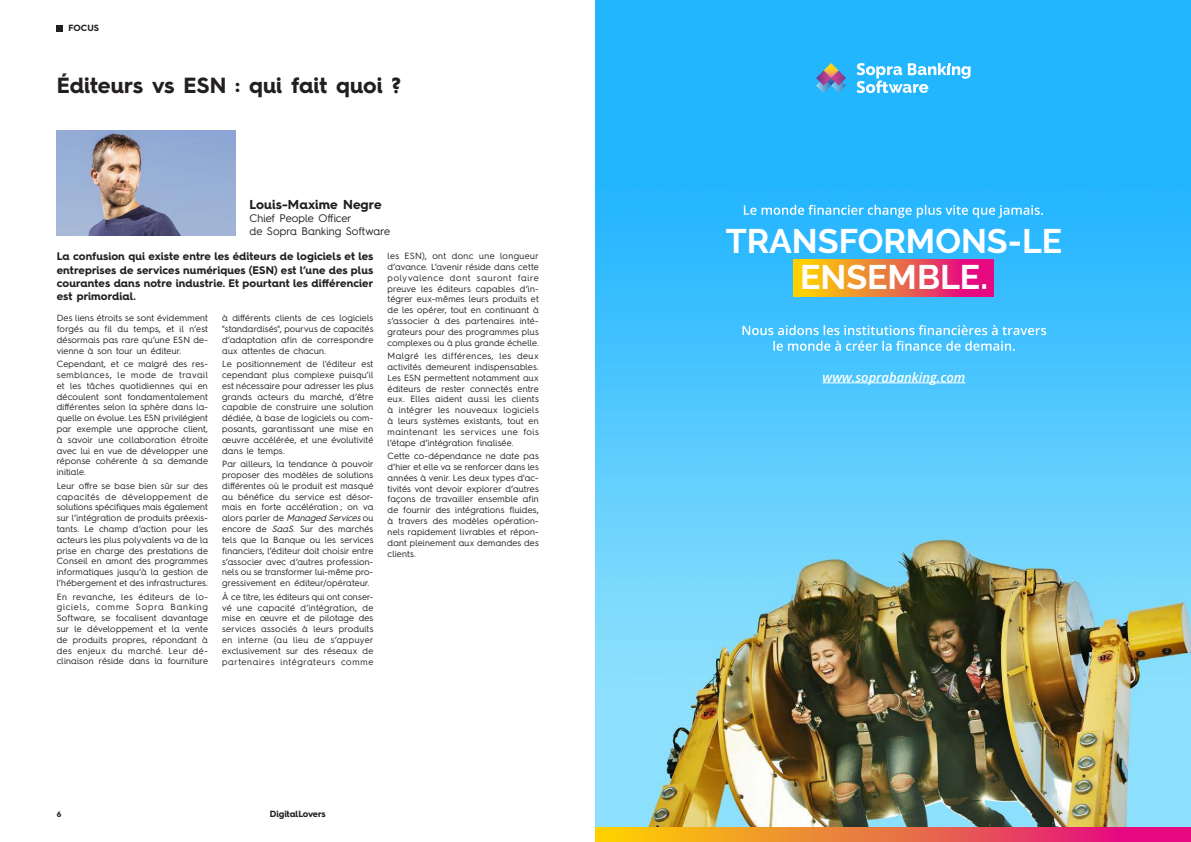
<style>
.page{position:relative;width:1191px;height:842px;background:#fff}
.page>*{position:absolute;margin:0;border:0;box-sizing:border-box;transform-origin:0 0}
.t1{font:700 34px/36.2px "Raleway";color:#fff;text-align:center}
.Titres_pages_article{font:700 22px "Hurme Geometric Sans 4";color:#231f20}
.t2{font:italic 600 13px "Open Sans";color:#fff}
.Prénom_Nom{font:700 13px "Hurme Geometric Sans 4";letter-spacing:.005em;color:#231f20}
.Intros_articles{font:700 11px/13.2px "Hurme Geometric Sans 4";letter-spacing:.005em;color:#231f20;text-align:justify}
.Titre_pro{font:11px "Hurme Geometric Sans 4";color:#231f20}
.Texte_courant{font:9px/10.8px "Hurme Geometric Sans 4";letter-spacing:.02em;color:#231f20;text-align:justify}
.Titre_G_haut-de-page{font:700 9px "Hurme Geometric Sans 4";letter-spacing:-.005em;color:#231f20}
.t3{font:700 8px "Hurme Geometric Sans 4";color:#231f20}
.s1{font-style:italic}
</style>
<div class="page">
<img style="left:57px;top:130px;width:178px;height:105px">
<img style="left:595px;top:0;width:596px;height:827px">
<svg style="left:793px;top:259px;width:200px;height:38px;background:#ed6b44"></svg>
<svg style="left:595px;top:827px;width:596px;height:15px;background:#ec6b45"></svg>
<svg style="left:744px;top:205px;width:299px;height:13px;background:#59c7fe"></svg>
<hr style="left:822px;top:382px;width:143px;height:1px;background:#fff">
<svg style="left:742px;top:325px;width:304px;height:10px;background:#78d2fe"></svg>
<svg style="left:773px;top:341px;width:241px;height:10px;background:#7ad3fe"></svg>
<svg style="left:816px;top:63px;width:30px;height:30px"></svg>
<svg style="left:856px;top:63px;width:114px;height:30px"></svg>
<div style="left:57px;top:25px;width:6px;height:7px;background:#231f20"></div>
<p class="Titre_G_haut-de-page" style="left:68px;top:22px;width:32px">FOCUS</p>
<p class="Titres_pages_article" style="left:57px;top:70px;width:346px">Éditeurs vs ESN : qui fait quoi ?</p>
<p class="Prénom_Nom" style="left:249px;top:195px;width:134px">Louis‑Maxime Negre</p>
<p class="Titre_pro" style="left:249px;top:211px;width:104px">Chief People Officer</p>
<p class="Titre_pro" style="left:249px;top:224px;width:142px">de Sopra Banking Software</p>
<p class="t1" style="left:726px;top:223px;width:338px">TRANSFORMONS-LE<br>ENSEMBLE.</p>
<p class="Texte_courant" style="left:387px;top:250px;width:153px">les ESN), ont donc une longueur d’avance. L’avenir réside dans cette polyvalence dont sauront faire preuve les éditeurs capables d’in&shy;tégrer eux‑mêmes leurs produits et de les opérer, tout en continuant à s’associer à des partenaires inté&shy;grateurs pour des programmes plus complexes ou à plus grande échelle.</p>
<p class="Texte_courant" style="left:387px;top:350px;width:153px">Malgré les différences, les deux activités demeurent indispensables.<br>Les ESN permettent notamment aux éditeurs de rester connectés entre eux. Elles aident aussi les clients à intégrer les nouveaux logiciels à leurs systèmes existants, tout en maintenant les services une fois l’étape d’intégration finalisée.</p>
<p class="Texte_courant" style="left:387px;top:450px;width:153px">Cette co‑dépendance ne date pas d’hier et elle va se renforcer dans les années à venir. Les deux types d'ac&shy;tivités vont devoir explorer d’autres façons de travailler ensemble afin de fournir des intégrations fluides, à travers des modèles opération&shy;nels rapidement livrables et répon&shy;dant pleinement aux demandes des clients.</p>
<p class="Intros_articles" style="left:57px;top:250px;width:318px">La confusion qui existe entre les éditeurs de logiciels et les entreprises de services numériques (ESN) est l’une des plus courantes dans notre industrie. Et pourtant les différencier est primordial.</p>
<p class="Texte_courant" style="left:222px;top:312px;width:153px">à différents clients de ces logiciels "standardisés", pourvus de capacités d’adaptation afin de correspondre aux attentes de chacun.</p>
<p class="Texte_courant" style="left:222px;top:358px;width:153px">Le positionnement de l'éditeur est cependant plus complexe puisqu’il est nécessaire pour adresser les plus grands acteurs du marché, d’être capable de construire une solution dédiée, à base de logiciels ou com&shy;posants, garantissant une mise en œuvre accélérée, et une évolutivité dans le temps.</p>
<p class="Texte_courant" style="left:222px;top:458px;width:153px">Par ailleurs, la tendance à pouvoir proposer des modèles de solutions différentes où le produit est masqué au bénéfice du service est désor&shy;mais en forte accélération ; on va a l o r s p a r l e r d e <span class="s1">Managed Services</span>o u encore de <span class="s1">SaaS</span>. Sur des marchés tels que la Banque ou les services financiers, l’éditeur doit choisir entre s’associer avec d’autres profession&shy;nels ou se transformer lui‑même pro&shy;gressivement en éditeur/opérateur.</p>
<p class="Texte_courant" style="left:222px;top:591px;width:153px">À ce titre, les éditeurs qui ont conser&shy;vé une capacité d’intégration, de mise en œuvre et de pilotage des services associés à leurs produits en interne (au lieu de s’appuyer exclusivement sur des réseaux de partenaires intégrateurs comme</p>
<p class="Texte_courant" style="left:57px;top:312px;width:153px">Des liens étroits se sont évidemment forgés au fil du temps, et il n’est désormais pas rare qu’une ESN de&shy;vienne à son tour un éditeur.</p>
<p class="Texte_courant" style="left:57px;top:358px;width:153px">Cependant, et ce malgré des res&shy;semblances, le mode de travail et les tâches quotidiennes qui en découlent sont fondamentalement différentes selon la sphère dans la&shy;quelle on évolue. Les ESN privilégient par exemple une approche client, à savoir une collaboration étroite avec lui en vue de développer une réponse cohérente à sa demande initiale.</p>
<p class="Texte_courant" style="left:57px;top:480px;width:153px">Leur offre se base bien sûr sur des capacités de développement de solutions spécifiques mais également sur l’intégration de produits préexis&shy;tants. Le champ d’action pour les acteurs les plus polyvalents va de la prise en charge des prestations de Conseil en amont des programmes informatiques jusqu’à la gestion de l’hébergement et des infrastructures.</p>
<p class="Texte_courant" style="left:57px;top:591px;width:153px">En revanche, les éditeurs de lo&shy;giciels, comme Sopra Banking Software, se focalisent davantage sur le développement et la vente de produits propres, répondant à des enjeux du marché. Leur dé&shy;clinaison réside dans la fourniture</p>
<p class="t2" style="left:822px;top:368px;width:144px">www.soprabanking.com</p>
<p class="t3" style="left:57px;top:808px;width:6px">6</p>
<p class="Titre_G_haut-de-page" style="left:270px;top:808px;width:58px">DigitalLovers</p>
</div>
